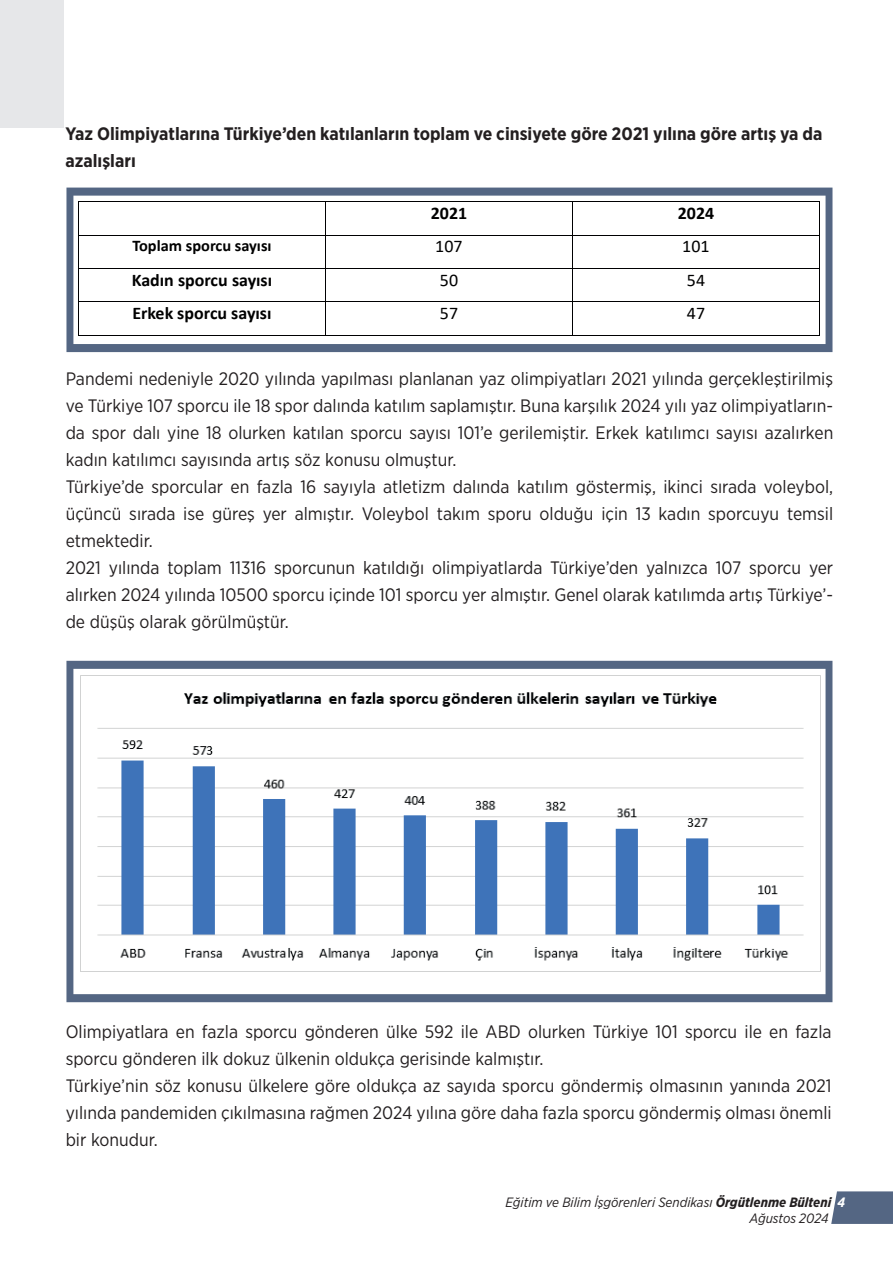
<style>
.page{position:relative;width:893px;height:1263px;background:#fff}
.page>*{position:absolute;margin:0;border:0;box-sizing:border-box;transform-origin:0 0}
.t1{font:18px/27px "Gotham Narrow";color:#231f20}
.t2{font:700 18px/27px "Gotham Narrow";color:#231f20}
.t3{font:700 17.85px "Calibri";color:#000001}
.t4{font:17.85px "Calibri";color:#000001}
.t5{font:700 16.2px "Calibri";color:#000001}
.t6{font:italic 13.5px/16.2px "Gotham Narrow";color:#231f20}
.s1{font-weight:700}
.s2{font-weight:700;color:#fff}
</style>
<div class="page">
<div style="left:0;top:0;width:64px;height:128px;background:#e6e7e9"></div>
<svg style="left:831px;top:1191px;width:62px;height:33px;background:#5e6f8a"></svg>
<svg style="left:66px;top:661px;width:766px;height:341px"></svg>
<svg style="left:66px;top:188px;width:766px;height:164px"></svg>
<hr style="left:79px;top:201px;width:246px;height:1px;background:#000001">
<hr style="left:326px;top:201px;width:246px;height:1px;background:#000001">
<hr style="left:573px;top:201px;width:246px;height:1px;background:#000001">
<hr style="left:78px;top:202px;width:1px;height:33px;background:#000001">
<hr style="left:325px;top:202px;width:1px;height:33px;background:#000001">
<hr style="left:572px;top:202px;width:1px;height:33px;background:#000001">
<hr style="left:819px;top:202px;width:1px;height:33px;background:#000001">
<hr style="left:79px;top:235px;width:246px;height:1px;background:#000001">
<hr style="left:326px;top:235px;width:246px;height:1px;background:#000001">
<hr style="left:573px;top:235px;width:246px;height:1px;background:#000001">
<hr style="left:78px;top:235px;width:1px;height:33px;background:#000001">
<hr style="left:325px;top:235px;width:1px;height:33px;background:#000001">
<hr style="left:572px;top:235px;width:1px;height:33px;background:#000001">
<hr style="left:819px;top:235px;width:1px;height:33px;background:#000001">
<hr style="left:79px;top:268px;width:246px;height:1px;background:#000001">
<hr style="left:326px;top:268px;width:246px;height:1px;background:#000001">
<hr style="left:573px;top:268px;width:246px;height:1px;background:#000001">
<hr style="left:78px;top:269px;width:1px;height:33px;background:#000001">
<hr style="left:325px;top:269px;width:1px;height:33px;background:#000001">
<hr style="left:572px;top:269px;width:1px;height:33px;background:#000001">
<hr style="left:819px;top:269px;width:1px;height:33px;background:#000001">
<hr style="left:79px;top:302px;width:246px;height:1px;background:#000001">
<hr style="left:326px;top:302px;width:246px;height:1px;background:#000001">
<hr style="left:573px;top:302px;width:246px;height:1px;background:#000001">
<hr style="left:78px;top:302px;width:1px;height:33px;background:#000001">
<hr style="left:79px;top:335px;width:246px;height:1px;background:#000001">
<hr style="left:325px;top:302px;width:1px;height:33px;background:#000001">
<hr style="left:326px;top:335px;width:246px;height:1px;background:#000001">
<hr style="left:572px;top:302px;width:1px;height:33px;background:#000001">
<hr style="left:573px;top:335px;width:246px;height:1px;background:#000001">
<hr style="left:819px;top:302px;width:1px;height:33px;background:#000001">
<img style="left:81px;top:675px;width:740px;height:297px">
<p class="t2" style="left:65px;top:120px;width:758px">Yaz Olimpiyatlarına Türkiye’den katılanların toplam ve cinsiyete göre 2021 yılına göre artış ya da azalışları</p>
<p class="t3" style="left:431px;top:200px;width:38px">2021</p>
<p class="t3" style="left:678px;top:200px;width:38px">2024</p>
<p class="t5" style="left:132px;top:234px;width:141px">Toplam sporcu sayısı</p>
<p class="t4" style="left:435px;top:234px;width:29px">107</p>
<p class="t4" style="left:682px;top:234px;width:29px">101</p>
<p class="t3" style="left:132px;top:267px;width:142px">Kadın sporcu sayısı</p>
<p class="t4" style="left:440px;top:268px;width:20px">50</p>
<p class="t4" style="left:687px;top:268px;width:20px">54</p>
<p class="t3" style="left:132px;top:301px;width:141px">Erkek sporcu sayısı</p>
<p class="t4" style="left:440px;top:301px;width:20px">57</p>
<p class="t4" style="left:687px;top:301px;width:20px">47</p>
<p class="t1" style="left:66px;top:365px;width:769px">Pandemi nedeniyle 2020 yılında yapılması planlanan yaz olimpiyatları 2021 yılında gerçekleştirilmiş ve Türkiye 107 sporcu ile 18 spor dalında katılım saplamıştır. Buna karşılık 2024 yılı yaz olimpiyatların&shy;da spor dalı yine 18 olurken katılan sporcu sayısı 101’e gerilemiştir. Erkek katılımcı sayısı azalırken kadın katılımcı sayısında artış söz konusu olmuştur.<br>Türkiye’de sporcular en fazla 16 sayıyla atletizm dalında katılım göstermiş, ikinci sırada voleybol, üçüncü sırada ise güreş yer almıştır. Voleybol takım sporu olduğu için 13 kadın sporcuyu temsil etmektedir.<br>2021 yılında toplam 11316 sporcunun katıldığı olimpiyatlarda Türkiye’den yalnızca 107 sporcu yer alırken 2024 yılında 10500 sporcu içinde 101 sporcu yer almıştır. Genel olarak katılımda artış Türkiye’- de düşüş olarak görülmüştür.</p>
<p class="t1" style="left:66px;top:1017px;width:767px">Olimpiyatlara en fazla sporcu gönderen ülke 592 ile ABD olurken Türkiye 101 sporcu ile en fazla sporcu gönderen ilk dokuz ülkenin oldukça gerisinde kalmıştır.<br>Türkiye’nin söz konusu ülkelere göre oldukça az sayıda sporcu göndermiş olmasının yanında 2021 yılında pandemiden çıkılmasına rağmen 2024 yılına göre daha fazla sporcu göndermiş olması önemli bir konudur.</p>
<p class="t6" style="left:749px;top:1194px;width:97px;text-indent:-244px">Eğitim ve Bilim İşgörenleri Sendikası <span class="s1">Örgütlenme Bülteni</span> <span class="s2">4<br></span>Ağustos 2024</p>
</div>
